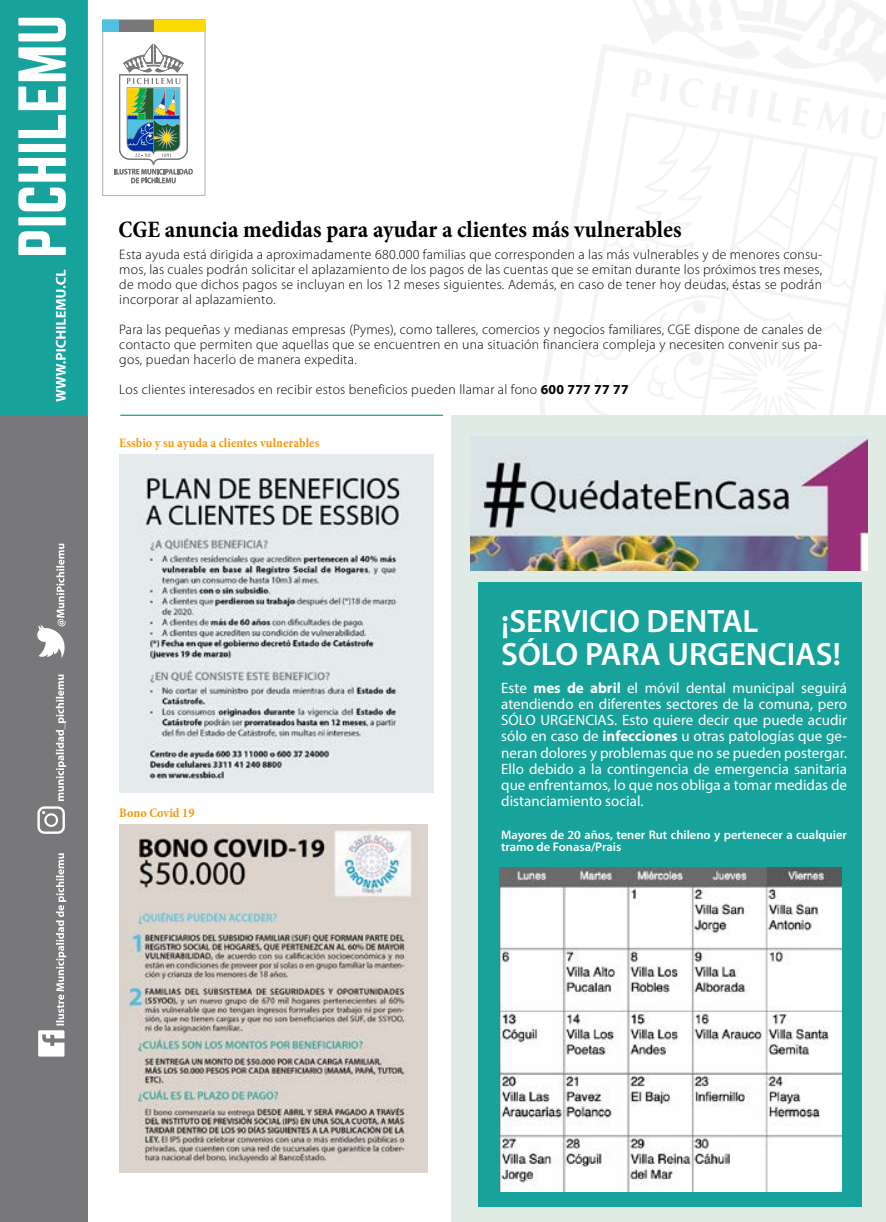
<style>
.page{position:relative;width:886px;height:1222px;background:#fff}
.page>*{position:absolute;margin:0;border:0;box-sizing:border-box;transform-origin:0 0}
.t1{font:600 32.38px/32.5px "Myriad Pro";color:#fff}
.t2{font:700 condensed 23.75px "Minion Pro";color:#000}
.t3{font:15px/16.2px "Myriad Pro";color:#fff;text-align:justify}
.t4{font:300 13.75px/15px "Myriad Pro";letter-spacing:.02em;color:#000;text-align:justify}
.t5{font:700 condensed 13.12px "Minion Pro";color:#f49912}
.t6{font:600 12.5px/12.5px "Myriad Pro";color:#fff}
.s1{font-weight:700}
</style>
<div class="page">
<div style="left:0;top:416px;width:88px;height:805px;background:#78777a"></div>
<svg style="left:0;top:0;width:88px;height:416px"></svg>
<svg style="left:38px;top:853px;width:28px;height:203px"></svg>
<svg style="left:37px;top:674px;width:29px;height:159px"></svg>
<svg style="left:37px;top:543px;width:28px;height:115px"></svg>
<div style="left:103px;top:20px;width:102px;height:175px;border:1px solid #b3b2b2"></div>
<div style="left:103px;top:20px;width:17px;height:12px;background:#51c1df"></div>
<div style="left:120px;top:20px;width:34px;height:12px;background:#78777a"></div>
<div style="left:154px;top:20px;width:51px;height:12px;background:#fdda00"></div>
<svg style="left:114px;top:43px;width:79px;height:140px"></svg>
<svg style="left:534px;top:44px;width:351px;height:372px"></svg>
<svg style="left:629px;top:0;width:256px;height:140px"></svg>
<svg style="left:576px;top:112px;width:301px;height:304px"></svg>
<div style="left:451px;top:416px;width:434px;height:805px;background:#e0ebe5"></div>
<hr style="left:120px;top:414px;width:323px;height:2px;background:#17a39b">
<img style="left:119px;top:824px;width:308px;height:347px">
<img style="left:470px;top:436px;width:397px;height:134px">
<div style="left:477px;top:582px;width:384px;height:624px;background:#17a39b"></div>
<img style="left:499px;top:867px;width:342px;height:324px">
<img style="left:119px;top:454px;width:314px;height:338px">
<h2 class="t2" style="left:118px;top:213px;width:564px">CGE anuncia medidas para ayudar a clientes más vulnerables</h2>
<p class="t4" style="left:119px;top:247px;width:704px">Esta ayuda está dirigida a aproximadamente 680.000 familias que corresponden a las más vulnerables y de menores consu&shy;mos, las cuales podrán solicitar el aplazamiento de los pagos de las cuentas que se emitan durante los próximos tres meses, de modo que dichos pagos se incluyan en los 12 meses siguientes. Además, en caso de tener hoy deudas, éstas se podrán incorporar al aplazamiento.</p>
<p class="t4" style="left:119px;top:322px;width:704px">Para las pequeñas y medianas empresas (Pymes), como talleres, comercios y negocios familiares, CGE dispone de canales de contacto que permiten que aquellas que se encuentren en una situación financiera compleja y necesiten convenir sus pa&shy;gos, puedan hacerlo de manera expedita.</p>
<p class="t4" style="left:119px;top:382px;width:510px">Los clientes interesados en recibir estos beneficios pueden llamar al fono <span class="s1">600 777 77 77</span></p>
<p class="t5" style="left:119px;top:433px;width:201px">Essbio y su ayuda a clientes vulnerables</p>
<p class="t5" style="left:119px;top:803px;width:77px">Bono Covid 19</p>
<h1 class="t1" style="left:501px;top:604px;width:341px">¡SERVICIO DENTAL<br>SÓLO PARA URGENCIAS!</h1>
<p class="t3" style="left:501px;top:679px;width:347px">Este <span class="s1">mes de abril</span> el móvil dental municipal seguirá atendiendo en diferentes sectores de la comuna, pero SÓLO URGENCIAS. Esto quiere decir que puede acudir sólo en caso de <span class="s1">infecciones</span> u otras patologías que ge&shy;neran dolores y problemas que no se pueden postergar.<br>Ello debido a la contingencia de emergencia sanitaria que enfrentamos, lo que nos obliga a tomar medidas de distanciamiento social.</p>
<p class="t6" style="left:501px;top:827px;width:347px">Mayores de 20 años, tener Rut chileno y pertenecer a cualquier tramo de Fonasa/Prais</p>
</div>
